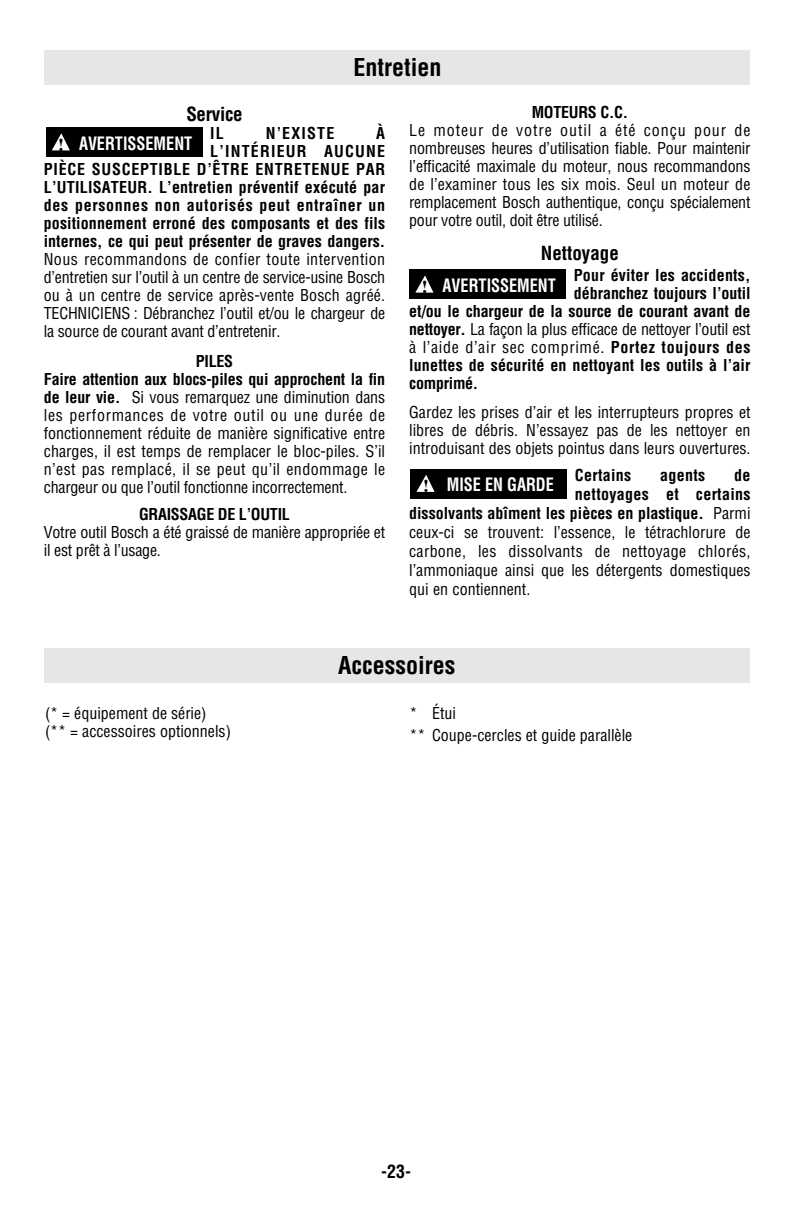
<style>
.page{position:relative;width:792px;height:1224px;background:#fff}
.page>*{position:absolute;margin:0;border:0;box-sizing:border-box;transform-origin:0 0}
.t1{font:700 condensed 24px "Helvetica";color:#000}
.t2{font:700 condensed 19px "Helvetica";color:#000}
.t3{font:700 condensed 18px "Helvetica";color:#fff;scale:.9 1}
.t4{font:700 condensed 18px "Helvetica";color:#000}
.t5{font:condensed 16px/18px "Helvetica";color:#000}
.t6{font:700 condensed 16px/18px "Helvetica";letter-spacing:.01em;color:#000;text-align:right}
.t7{font:condensed 16px "Helvetica";letter-spacing:.04em;color:#000}
.t8{font:condensed 16px "Helvetica";letter-spacing:.02em;color:#000}
.t9{font:700 condensed 16px "Helvetica";letter-spacing:-.015em;color:#000}
.s1{font-weight:700}
.s2{font-family:"Times";font-stretch:normal;color:#000}
.s3{font-weight:400}
</style>
<div class="page">
<div style="left:44px;top:648px;width:706px;height:34px;background:#e6e6e6"></div>
<div style="left:45px;top:50px;width:705px;height:34px;background:#e6e6e6"></div>
<div style="left:410px;top:469px;width:157px;height:29px;background:#000"></div>
<svg style="left:416px;top:475px;width:19px;height:17px"></svg>
<div style="left:409px;top:270px;width:157px;height:29px;background:#000"></div>
<svg style="left:415px;top:275px;width:19px;height:18px"></svg>
<div style="left:46px;top:127px;width:156px;height:30px;background:#000"></div>
<svg style="left:52px;top:133px;width:18px;height:17px"></svg>
<h1 class="t1" style="left:354px;top:54px;width:89px">Entretien</h1>
<p class="t2" style="left:186px;top:104px;width:58px">Service</p>
<p class="t6" style="left:210px;top:125px;width:15px">IL</p>
<p class="t6" style="left:266px;top:125px;width:70px">N’EXISTE</p>
<p class="t6" style="left:44px;top:125px;width:343px">À<br>L’INTÉRIEUR AUCUNE<br>PIÈCE SUSCEPTIBLE D’ÊTRE ENTRETENUE PAR L’UTILISATEUR. L’entretien préventif exécuté par des personnes non autorisés peut entraîner un positionnement erroné des composants et des fils internes, ce qui peut présenter de graves dangers.</p>
<p class="t5" style="left:44px;top:251px;width:343px;text-align:justify">Nous recommandons de confier toute intervention d’entretien sur l’outil à un centre de service-usine Bosch ou à un centre de service après-vente Bosch agréé.<br>TECHNICIENS : Débranchez l’outil et/ou le chargeur de la source de courant avant d’entretenir.</p>
<p class="t5" style="left:44px;top:353px;width:343px;text-indent:152px"><span class="s1">PILES<br>Faire attention aux blocs-piles qui approchent la fin de leur vie.</span> Si vous remarquez une diminution dans les performances de votre outil ou une durée de fonctionnement réduite de manière significative entre charges, il est temps de remplacer le bloc-piles. S’il n’est pas remplacé, il se peut qu’il endommage le chargeur ou que l’outil fonctionne incorrectement.</p>
<p class="t9" style="left:139px;top:505px;width:152px">GRAISSAGE DE L’OUTIL</p>
<p class="t5" style="left:44px;top:523px;width:343px">Votre outil Bosch a été graissé de manière appropriée et il est prêt à l’usage.</p>
<p class="t3" style="left:58px;top:133px;width:150px"><span class="s2">!</span> AVERTISSEMENT</p>
<p class="t9" style="left:532px;top:103px;width:98px">MOTEURS C.C.</p>
<p class="t5" style="left:409px;top:122px;width:343px;text-align:justify">Le moteur de votre outil a été conçu pour de nombreuses heures d’utilisation fiable. Pour maintenir l’efficacité maximale du moteur, nous recommandons de l’examiner tous les six mois. Seul un moteur de remplacement Bosch authentique, conçu spécialement pour votre outil, doit être utilisé.</p>
<p class="t2" style="left:541px;top:242px;width:80px">Nettoyage</p>
<p class="t6" style="left:574px;top:266px;width:178px">Pour éviter les accidents,</p>
<p class="t6" style="left:574px;top:284px;width:178px">débranchez toujours l’outil</p>
<p class="t6" style="left:409px;top:302px;width:343px">et/ou le chargeur de la source de courant avant de</p>
<p class="t5" style="left:409px;top:320px;width:343px"><span class="s1">nettoyer.</span> La façon la plus efficace de nettoyer l’outil est</p>
<p class="t7" style="left:409px;top:338px;width:343px">à l’aide d’air sec comprimé. <span class="s1">Portez toujours des</span></p>
<p class="t6" style="left:409px;top:356px;width:343px">lunettes de sécurité en nettoyant les outils à l’air</p>
<p class="t9" style="left:409px;top:374px;width:71px">comprimé.</p>
<p class="t5" style="left:409px;top:404px;width:343px;text-align:justify">Gardez les prises d’air et les interrupteurs propres et libres de débris. N’essayez pas de les nettoyer en introduisant des objets pointus dans leurs ouvertures.</p>
<p class="t6" style="left:575px;top:466px;width:58px">Certains</p>
<p class="t6" style="left:660px;top:466px;width:47px">agents</p>
<p class="t6" style="left:734px;top:466px;width:18px">de</p>
<p class="t6" style="left:575px;top:485px;width:177px">nettoyages et certains</p>
<p class="t6" style="left:409px;top:504px;width:343px">dissolvants abîment les pièces en plastique. <span class="s3">Parmi</span></p>
<p class="t5" style="left:409px;top:523px;width:343px">ceux-ci se trouvent: l’essence, le tétrachlorure de</p>
<p class="t8" style="left:409px;top:542px;width:343px">carbone, les dissolvants de nettoyage chlorés,</p>
<p class="t5" style="left:409px;top:561px;width:343px">l’ammoniaque ainsi que les détergents domestiques</p>
<p class="t5" style="left:409px;top:580px;width:123px">qui en contiennent.</p>
<p class="t3" style="left:422px;top:275px;width:150px"><span class="s2">!</span> AVERTISSEMENT</p>
<p class="t3" style="left:423px;top:475px;width:147px"><span class="s2">!</span> MISE EN GARDE</p>
<h1 class="t1" style="left:338px;top:652px;width:119px">Accessoires</h1>
<p class="t5" style="left:45px;top:704px;width:188px">(* = équipement de série) (** = accessoires optionnels)</p>
<p class="t5" style="left:409px;top:702px;width:224px;line-height:22.4px">* Étui<br>** Coupe-cercles et guide parallèle</p>
<p class="t4" style="left:381px;top:1161px;width:31px">-23-</p>
</div>
